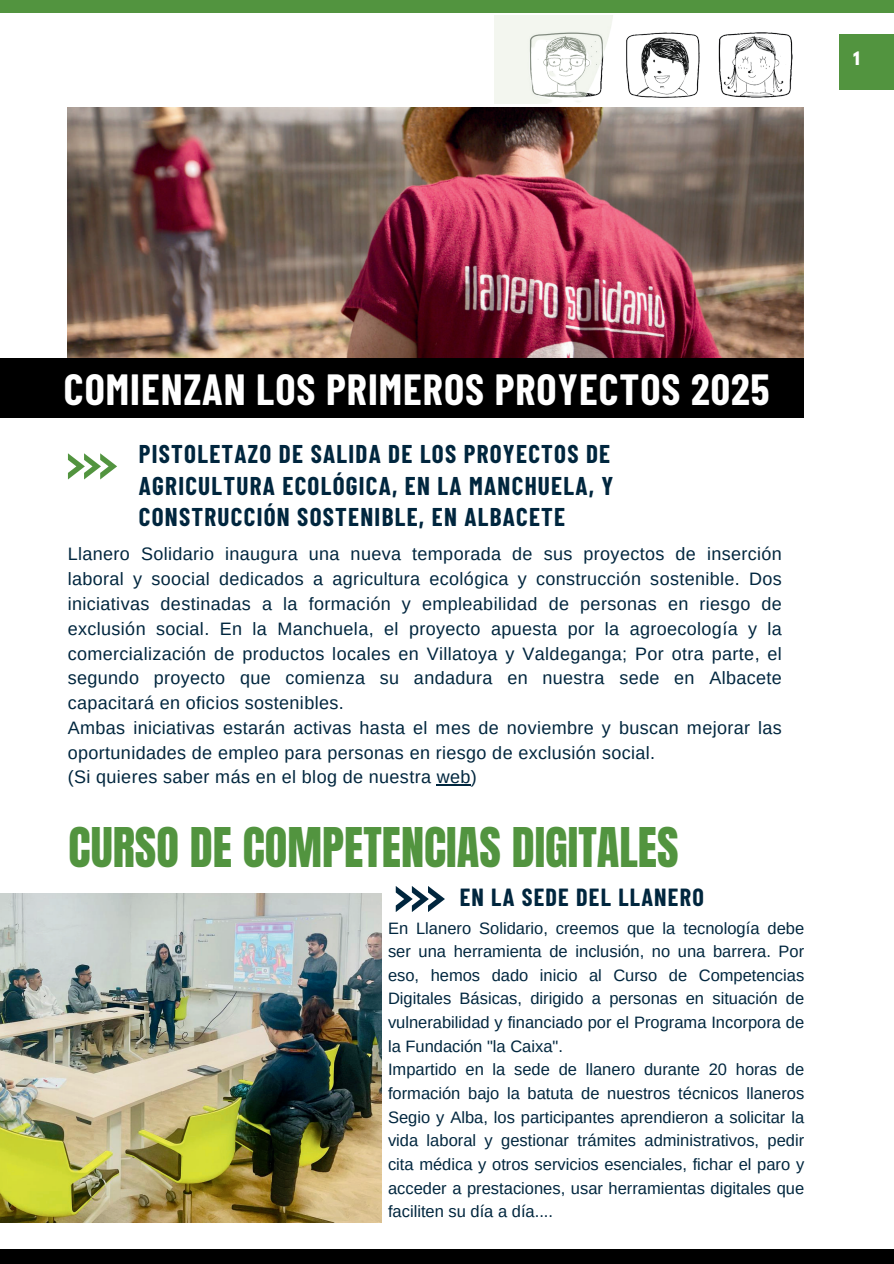
<style>
.page{position:relative;width:894px;height:1264px;background:#fff}
.page>*{position:absolute;margin:0;border:0;box-sizing:border-box;transform-origin:0 0}
.t1{font:46.5px "Anton";color:#52943f}
.t2{font:700 42.6px "Barlow Condensed";letter-spacing:.025em;color:#fff}
.t3{font:700 25.05px/31.5px "Barlow Condensed";letter-spacing:.05em;color:#00263e}
.t4{font:700 24.15px "Barlow Condensed";letter-spacing:.05em;color:#00263e}
.t5{font:18px/24.8px "Arimo";letter-spacing:.02em;color:#00263e}
.t6{font:16.5px/23.7px "Arimo";color:#00263e}
.t7{font:700 16.5px "League Spartan";color:#fff}
</style>
<div class="page">
<img style="left:68px;top:108px;width:735px;height:250px">
<div style="left:0;top:358px;width:804px;height:59px;background:#000"></div>
<div style="left:0;top:0;width:893px;height:12px;background:#52943f"></div>
<div style="left:0;top:1249px;width:893px;height:14px;background:#000"></div>
<hr style="left:436px;top:784px;width:35px;height:1px;background:#00263e">
<svg style="left:68px;top:453px;width:49px;height:26px"></svg>
<svg style="left:395px;top:886px;width:50px;height:25px"></svg>
<img style="left:0;top:893px;width:381px;height:329px">
<div style="left:839px;top:34px;width:54px;height:55px;background:#52943f"></div>
<img style="left:494px;top:15px;width:299px;height:89px">
<p class="t7" style="left:852px;top:46px;width:8px">1</p>
<h2 class="t2" style="left:64px;top:359px;width:706px">COMIENZAN LOS PRIMEROS PROYECTOS 2025</h2>
<h3 class="t3" style="left:139px;top:437px;width:476px">PISTOLETAZO DE SALIDA DE LOS PROYECTOS DE<br>AGRICULTURA ECOLÓGICA, EN LA MANCHUELA, Y<br>CONSTRUCCIÓN SOSTENIBLE, EN ALBACETE</h3>
<p class="t5" style="left:68px;top:542px;width:715px">Llanero Solidario inaugura una nueva temporada de sus proyectos de inserción laboral y soocial dedicados a agricultura ecológica y construcción sostenible. Dos iniciativas destinadas a la formación y empleabilidad de personas en riesgo de exclusión social. En la Manchuela, el proyecto apuesta por la agroecología y la comercialización de productos locales en Villatoya y Valdeganga; Por otra parte, el segundo proyecto que comienza su andadura en nuestra sede en Albacete capacitará en oficios sostenibles.<br>Ambas iniciativas estarán activas hasta el mes de noviembre y buscan mejorar las oportunidades de empleo para personas en riesgo de exclusión social.<br>(Si quieres saber más en el blog de nuestra web)</p>
<h1 class="t1" style="left:69px;top:823px;width:611px">CURSO DE COMPETENCIAS DIGITALES</h1>
<h3 class="t4" style="left:459px;top:880px;width:245px">EN LA SEDE DEL LLANERO</h3>
<p class="t6" style="left:388px;top:916px;width:417px">En Llanero Solidario, creemos que la tecnología debe ser una herramienta de inclusión, no una barrera. Por eso, hemos dado inicio al Curso de Competencias Digitales Básicas, dirigido a personas en situación de vulnerabilidad y financiado por el Programa Incorpora de la Fundación "la Caixa".<br>Impartido en la sede de llanero durante 20 horas de formación bajo la batuta de nuestros técnicos llaneros Segio y Alba, los participantes aprendieron a solicitar la vida laboral y gestionar trámites administrativos, pedir cita médica y otros servicios esenciales, fichar el paro y acceder a prestaciones, usar herramientas digitales que faciliten su día a día....</p>
</div>
